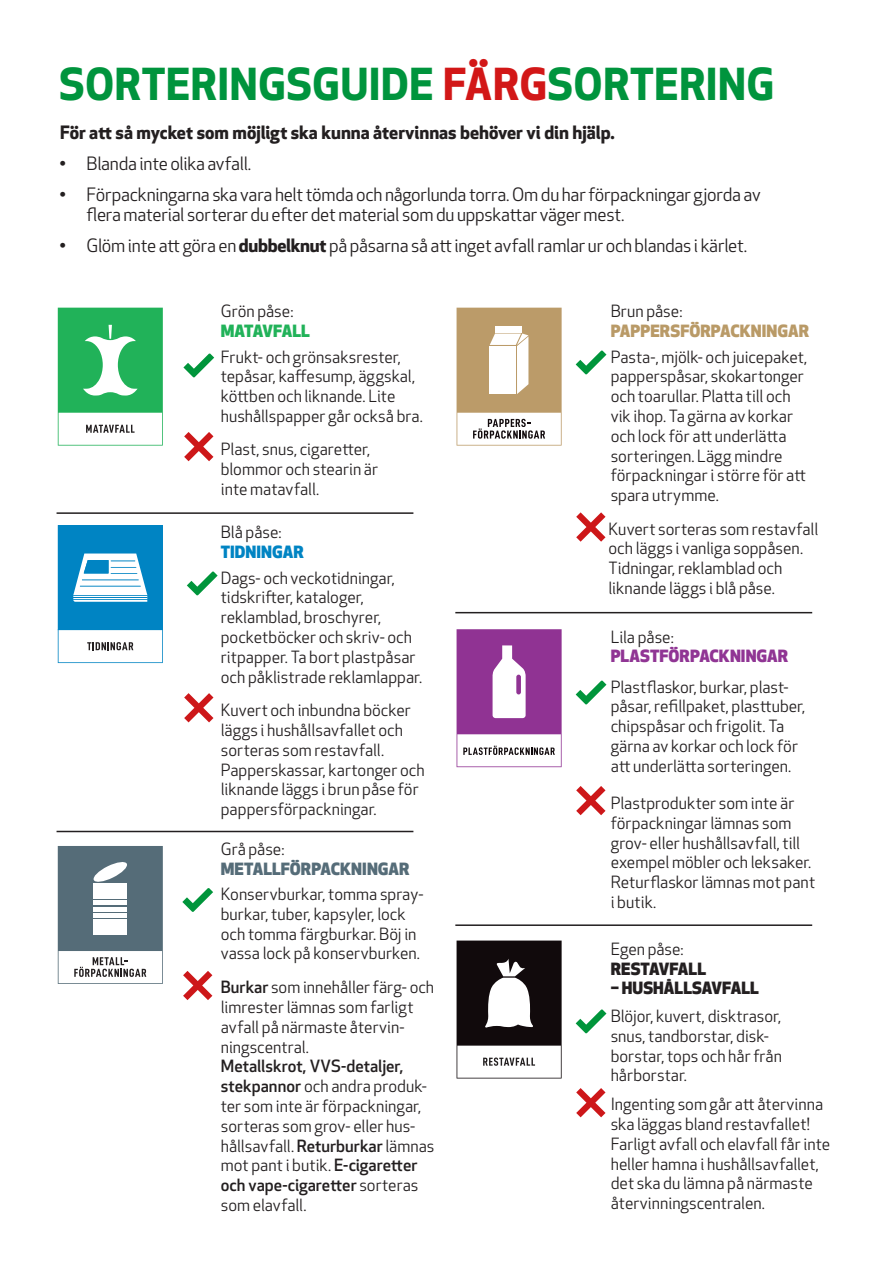
<style>
.page{position:relative;width:893px;height:1263px;background:#fff}
.page>*{position:absolute;margin:0;border:0;box-sizing:border-box;transform-origin:0 0}
.t1{font:700 43.05px "Apex New";letter-spacing:.015em;color:#00943d}
.t2{font:18px/20.4px "Apex New";letter-spacing:-.015em;color:#231f20}
.t3{font:700 18px "Apex New";letter-spacing:-.005em;color:#231f20}
.t4{font:16.5px/19.8px "Apex New";color:#231f20}
.t5{font:800 16.5px/19.8px "Apex New";letter-spacing:.005em;color:#231f20}
.t6{font:800 16.5px/19.8px "Apex New";letter-spacing:.005em;color:#b99a67}
.t7{font:800 16.5px/19.8px "Apex New";letter-spacing:.005em;color:#903594}
.t8{font:800 16.5px/19.8px "Apex New";letter-spacing:.005em;color:#556c78}
.t9{font:800 16.5px/19.8px "Apex New";letter-spacing:.005em;color:#0084c3}
.s1{color:#d21717}
.s2{font-weight:700}
.s3{font-weight:800;color:#21b259}
.s4{font-weight:400;color:#231f20}
.s5{font-weight:500}
.s6{font-weight:400}
</style>
<div class="page">
<svg style="left:58px;top:308px;width:105px;height:138px"></svg>
<svg style="left:457px;top:308px;width:105px;height:138px"></svg>
<svg style="left:457px;top:629px;width:105px;height:138px"></svg>
<svg style="left:183px;top:354px;width:31px;height:23px"></svg>
<svg style="left:576px;top:351px;width:30px;height:23px"></svg>
<svg style="left:576px;top:681px;width:30px;height:23px"></svg>
<svg style="left:576px;top:1009px;width:30px;height:24px"></svg>
<svg style="left:187px;top:572px;width:31px;height:23px"></svg>
<svg style="left:184px;top:432px;width:29px;height:29px"></svg>
<svg style="left:576px;top:512px;width:29px;height:30px"></svg>
<svg style="left:576px;top:786px;width:29px;height:29px"></svg>
<svg style="left:576px;top:1088px;width:29px;height:29px"></svg>
<svg style="left:184px;top:693px;width:29px;height:29px"></svg>
<svg style="left:58px;top:525px;width:105px;height:138px"></svg>
<svg style="left:58px;top:846px;width:105px;height:138px"></svg>
<div style="left:94px;top:913px;width:33px;height:5px;background:#fff"></div>
<div style="left:94px;top:919px;width:33px;height:16px;background:#fff"></div>
<hr style="left:94px;top:907px;width:33px;height:4px;background:#fff">
<div style="left:94px;top:883px;width:33px;height:16px;background:#fff"></div>
<hr style="left:94px;top:901px;width:33px;height:4px;background:#fff">
<svg style="left:457px;top:940px;width:105px;height:138px"></svg>
<svg style="left:182px;top:888px;width:31px;height:24px"></svg>
<svg style="left:183px;top:971px;width:29px;height:29px"></svg>
<hr style="left:57px;top:512px;width:356px;height:2px;background:#231f20">
<hr style="left:455px;top:924px;width:357px;height:2px;background:#231f20">
<hr style="left:455px;top:612px;width:357px;height:1px;background:#231f20">
<hr style="left:57px;top:831px;width:356px;height:1px;background:#231f20">
<p class="t1" style="left:59px;top:53px;width:716px">SORTERINGSGUIDE <span class="s1">FÄRG</span>SORTERING</p>
<p class="t3" style="left:60px;top:119px;width:556px">För att så mycket som möjligt ska kunna återvinnas behöver vi din hjälp.</p>
<p class="t2" style="left:60px;top:153px;width:193px">• Blanda inte olika avfall.</p>
<p class="t2" style="left:87px;top:184px;width:676px;text-indent:-27px">• Förpackningarna ska vara helt tömda och någorlunda torra. Om du har förpackningar gjorda av flera material sorterar du efter det material som du uppskattar väger mest.</p>
<p class="t2" style="left:60px;top:235px;width:689px">• Glöm inte att göra en <span class="s2">dubbelknut</span> på påsarna så att inget avfall ramlar ur och blandas i kärlet.</p>
<p class="t4" style="left:221px;top:301px;width:91px">Grön påse:<br><span class="s3">MATAVFALL</span></p>
<p class="t6" style="left:611px;top:301px;width:200px"><span class="s4">Brun påse:<br></span>PAPPERSFÖRPACKNINGAR</p>
<p class="t4" style="left:221px;top:347px;width:204px">Frukt- och grönsaksrester, tepåsar, kaffesump, äggskal, köttben och liknande. Lite hushållspapper går också bra.</p>
<p class="t4" style="left:611px;top:347px;width:198px">Pasta-, mjölk- och juicepaket, papperspåsar, skokartonger och toarullar. Platta till och vik ihop. Ta gärna av korkar och lock för att underlätta sorteringen. Lägg mindre förpackningar i större för att</p>
<p class="t4" style="left:611px;top:485px;width:110px">spara utrymme.</p>
<p class="t4" style="left:221px;top:439px;width:159px">Plast, snus, cigaretter, blommor och stearin är inte matavfall.</p>
<p class="t9" style="left:221px;top:522px;width:85px"><span class="s4">Blå påse:<br></span>TIDNINGAR</p>
<p class="t4" style="left:221px;top:568px;width:203px">Dags- och veckotidningar, tidskrifter, kataloger, reklamblad, broschyrer, pocketböcker och skriv- och ritpapper. Ta bort plastpåsar och påklistrade reklamlappar.</p>
<p class="t4" style="left:221px;top:700px;width:205px">Kuvert och inbundna böcker läggs i hushållsavfallet och sorteras som restavfall.<br>Papperskassar, kartonger och liknande läggs i brun påse för pappersförpackningar.</p>
<p class="t8" style="left:221px;top:839px;width:190px"><span class="s4">Grå påse:<br></span>METALLFÖRPACKNINGAR</p>
<p class="t4" style="left:221px;top:884px;width:204px">Konservburkar, tomma spray&shy;burkar, tuber, kapsyler, lock och tomma färgburkar. Böj in vassa lock på konservburken.</p>
<p class="t4" style="left:221px;top:977px;width:215px"><span class="s5">Burkar</span> som innehåller färg- och limrester lämnas som farligt avfall på närmaste återvin&shy;ningscentral.<br><span class="s5">Metallskrot, VVS-detaljer, stekpannor</span> och andra produk&shy;ter som inte är förpackningar, sorteras som grov- eller hus&shy;hållsavfall. <span class="s5">Returburkar</span> lämnas mot pant i butik. <span class="s5">E-cigaretter och vape-cigaretter</span> sorteras som elavfall.</p>
<p class="t4" style="left:608px;top:519px;width:211px">Kuvert sorteras som restavfall och läggs i vanliga soppåsen.<br>Tidningar, reklamblad och liknande läggs i blå påse.</p>
<p class="t7" style="left:611px;top:626px;width:179px"><span class="s4">Lila påse:<br></span>PLASTFÖRPACKNINGAR</p>
<p class="t4" style="left:611px;top:677px;width:196px">Plastflaskor, burkar, plast&shy;påsar, refillpaket, plasttuber, chipspåsar och frigolit. Ta gärna av korkar och lock för att underlätta sorteringen.</p>
<p class="t4" style="left:611px;top:793px;width:206px">Plastprodukter som inte är förpackningar lämnas som grov- eller hushållsavfall, till exempel möbler och leksaker.<br>Returflaskor lämnas mot pant i butik.</p>
<p class="t5" style="left:611px;top:938px;width:97px"><span class="s6">Egen påse:<br></span>RESTAVFALL</p>
<p class="t5" style="left:611px;top:978px;width:150px">– HUSHÅLLSAVFALL</p>
<p class="t4" style="left:611px;top:1006px;width:173px">Blöjor, kuvert, disktrasor, snus, tandborstar, disk&shy;borstar, tops och hår från hårborstar.</p>
<p class="t4" style="left:611px;top:1094px;width:221px">Ingenting som går att återvinna ska läggas bland restavfallet!<br>Farligt avfall och elavfall får inte heller hamna i hushållsavfallet, det ska du lämna på närmaste återvinningscentralen.</p>
</div>
